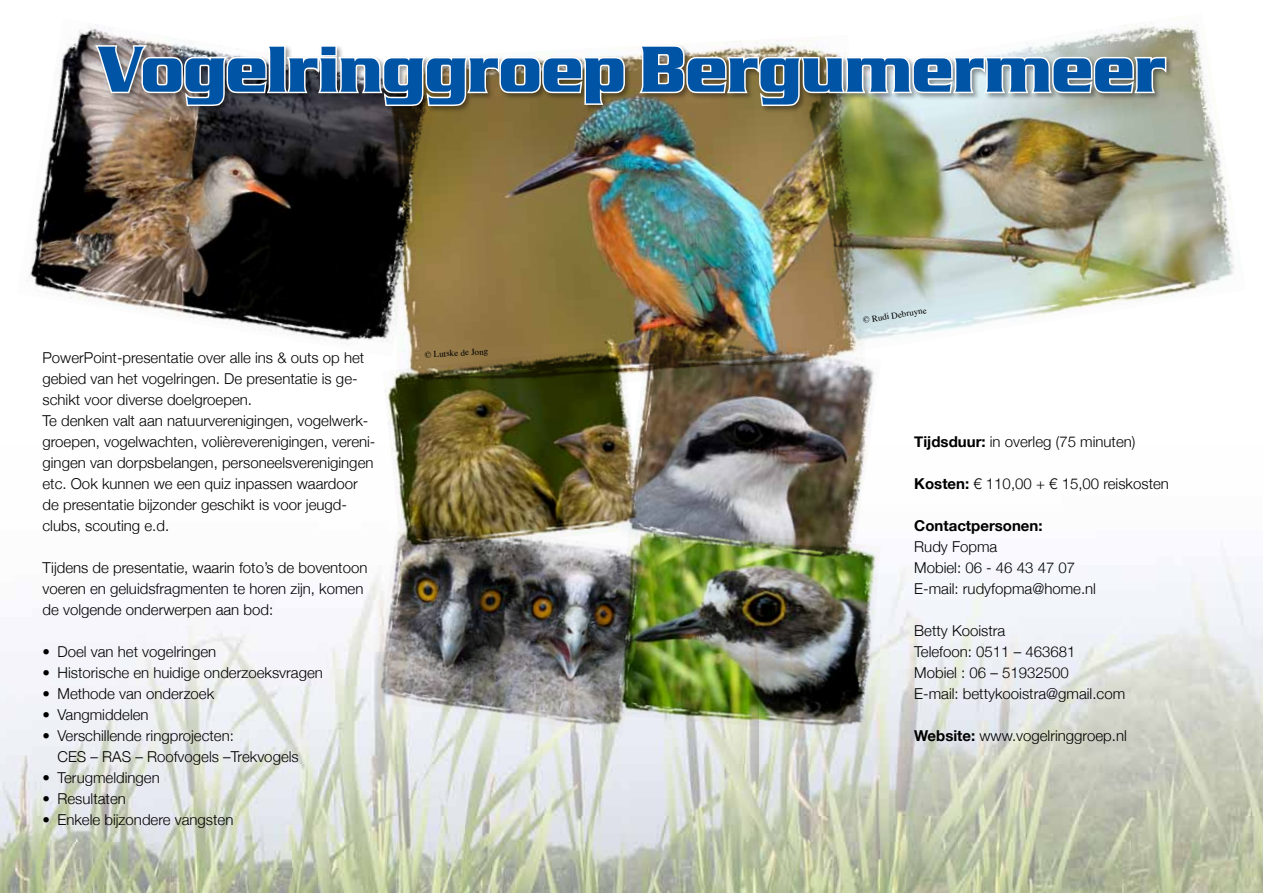
<style>
.page{position:relative;width:1263px;height:893px;background:#fff}
.page>*{position:absolute;margin:0;border:0;box-sizing:border-box;transform-origin:0 0}
.t1{font:700 67.5px "Serpentine D";color:#0054a6;scale:.85 1}
.t2{font:300 15px/21px "Helvetica Neue";color:#000}
.t3{font:700 15px "Helvetica Neue";color:#000}
.t4{font:9px "Times";color:#000}
.s1{font-weight:700}
</style>
<div class="page">
<img style="left:0;top:548px;width:1263px;height:345px">
<img style="left:27px;top:27px;width:354px;height:314px">
<img style="left:866px;top:24px;width:369px;height:314px">
<img style="left:372px;top:548px;width:242px;height:187px">
<img style="left:382px;top:394px;width:238px;height:160px">
<img style="left:614px;top:526px;width:267px;height:209px">
<img style="left:620px;top:328px;width:261px;height:240px">
<img style="left:381px;top:114px;width:485px;height:280px">
<div style="left:93px;top:44px;width:1080px;height:70px;background:#000;opacity:.4"></div>
<img style="left:92px;top:31px;width:1076px;height:77px">
<h1 class="t1" style="left:98px;top:31px;width:1256px">Vogelringgroep Bergumermeer</h1>
<p class="t2" style="left:43px;top:347px;width:334px">PowerPoint-presentatie over alle ins &amp; outs op het gebied van het vogelringen. De presentatie is ge&shy;schikt voor diverse doelgroepen.<br>Te denken valt aan natuurverenigingen, vogelwerk&shy;groepen, vogelwachten, volièreverenigingen, vereni&shy;gingen van dorpsbelangen, personeelsverenigingen etc. Ook kunnen we een quiz inpassen waardoor de presentatie bijzonder geschikt is voor jeugd&shy;clubs, scouting e.d.</p>
<p class="t2" style="left:43px;top:557px;width:326px">Tijdens de presentatie, waarin foto’s de boventoon voeren en geluidsfragmenten te horen zijn, komen de volgende onderwerpen aan bod:</p>
<p class="t2" style="left:43px;top:641px;width:175px">• Doel van het vogelringen</p>
<p class="t2" style="left:43px;top:662px;width:282px">• Historische en huidige onderzoeksvragen</p>
<p class="t2" style="left:43px;top:683px;width:173px">• Methode van onderzoek</p>
<p class="t2" style="left:43px;top:704px;width:108px">• Vangmiddelen</p>
<p class="t2" style="left:58px;top:725px;width:243px;text-indent:-15px">• Verschillende ringprojecten:<br>CES – RAS – Roofvogels –Trekvogels</p>
<p class="t2" style="left:43px;top:767px;width:119px">• Terugmeldingen</p>
<p class="t2" style="left:43px;top:788px;width:85px">• Resultaten</p>
<p class="t2" style="left:43px;top:809px;width:192px">• Enkele bijzondere vangsten</p>
<p class="t4" style="left:424px;top:346px;width:65px;rotate:-3deg">© Lutske de Jong</p>
<p class="t4" style="left:862px;top:312px;width:66px;rotate:-9deg">© Rudi Debruyne</p>
<p class="t2" style="left:914px;top:431px;width:223px"><span class="s1">Tijdsduur:</span> in overleg (75 minuten)</p>
<p class="t2" style="left:914px;top:473px;width:256px"><span class="s1">Kosten:</span> € 110,00 + € 15,00 reiskosten</p>
<p class="t3" style="left:914px;top:516px;width:130px">Contactpersonen:</p>
<p class="t2" style="left:914px;top:536px;width:183px">Rudy Fopma<br>Mobiel: 06 - 46 43 47 07<br>E-mail: rudyfopma@home.nl</p>
<p class="t2" style="left:914px;top:620px;width:212px">Betty Kooistra<br>Telefoon: 0511 – 463681<br>Mobiel : 06 – 51932500<br>E-mail: bettykooistra@gmail.com</p>
<p class="t2" style="left:914px;top:725px;width:214px"><span class="s1">Website:</span> www.vogelringgroep.nl</p>
</div>
